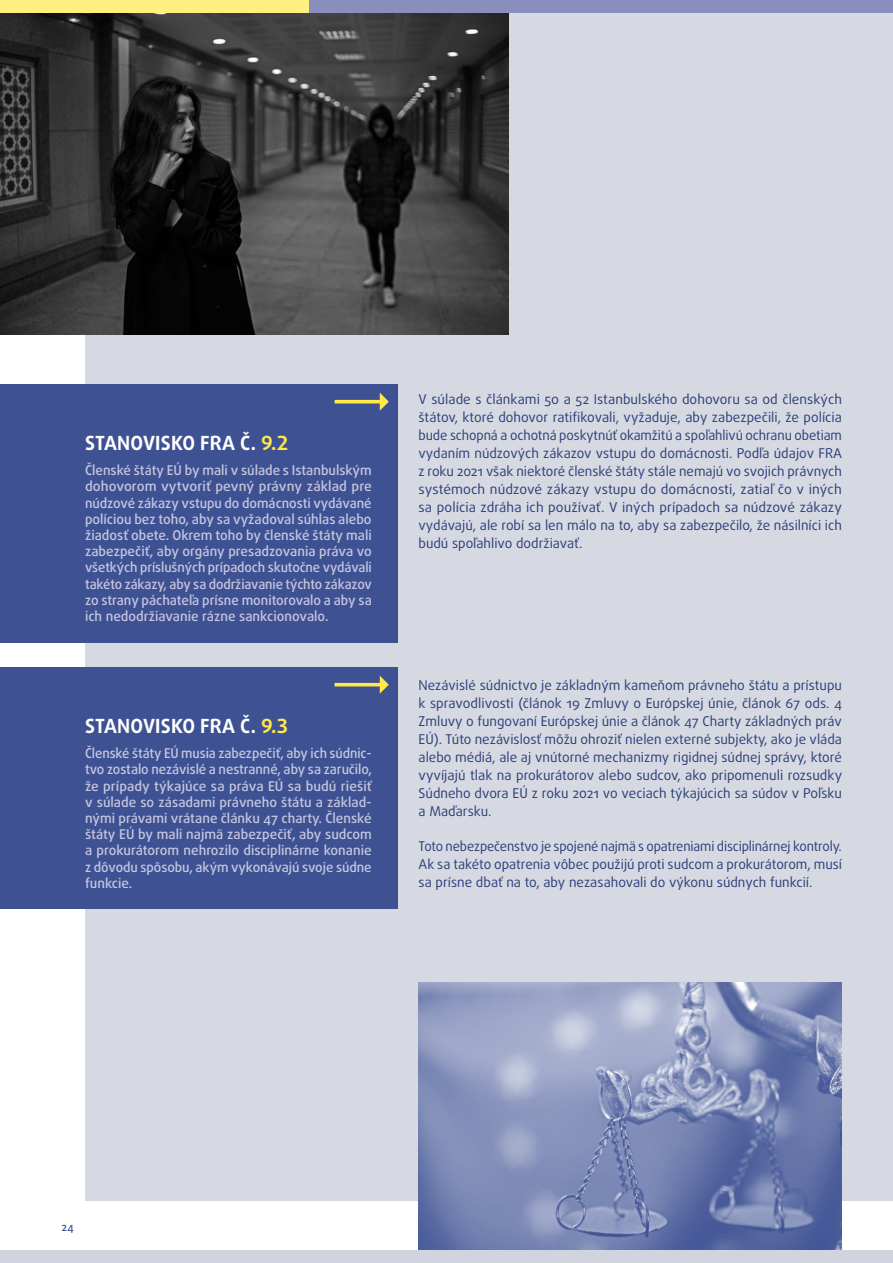
<style>
.page{position:relative;width:893px;height:1263px;background:#fff}
.page>*{position:absolute;margin:0;border:0;box-sizing:border-box;transform-origin:0 0}
.FRAOP_title{font:700 19.5px "Daxline Pro";letter-spacing:.01em;color:#fff}
.body{font:13.5px/18px "Daxline Pro";color:#2a3f79;text-align:justify}
.FRAOP_body{font:500 13.5px/16.2px "Daxline Pro";letter-spacing:-.005em;color:#c6c6df;text-align:justify}
.t1{font:500 11.25px "Daxline Pro";color:#3e5293}
.s1{color:#ffe847}
</style>
<div class="page">
<div style="left:85px;top:0;width:808px;height:1201px;background:#d7d9e2"></div>
<div style="left:0;top:384px;width:397px;height:258px;background:#3e5293"></div>
<svg style="left:335px;top:393px;width:54px;height:18px"></svg>
<div style="left:0;top:667px;width:397px;height:242px;background:#3e5293"></div>
<svg style="left:335px;top:676px;width:54px;height:18px"></svg>
<img style="left:0;top:13px;width:508px;height:322px">
<img style="left:419px;top:983px;width:423px;height:267px">
<div style="left:0;top:1250px;width:893px;height:13px;background:#d1d3de"></div>
<div style="left:307px;top:0;width:586px;height:13px;background:#8a8ebc"></div>
<div style="left:0;top:0;width:308px;height:13px;background:#ffee81"></div>
<p class="FRAOP_title" style="left:85px;top:430px;width:205px">STANOVISKO FRA Č. <span class="s1">9.2</span></p>
<p class="FRAOP_body" style="left:85px;top:462px;width:288px">Členské štáty EÚ by mali v súlade s Istanbulským dohovorom vytvoriť pevný právny základ pre núdzové zákazy vstupu do domácnosti vydávané políciou bez toho, aby sa vyžadoval súhlas alebo žiadosť obete. Okrem toho by členské štáty mali zabezpečiť, aby orgány presadzovania práva vo všetkých príslušných prípadoch skutočne vydávali takéto zákazy, aby sa dodržiavanie týchto zákazov zo strany páchateľa prísne monitorovalo a aby sa ich nedodržiavanie rázne sankcionovalo.</p>
<p class="FRAOP_title" style="left:85px;top:713px;width:204px">STANOVISKO FRA Č. <span class="s1">9.3</span></p>
<p class="FRAOP_body" style="left:85px;top:745px;width:288px">Členské štáty EÚ musia zabezpečiť, aby ich súdnic&shy;tvo zostalo nezávislé a nestranné, aby sa zaručilo, že prípady týkajúce sa práva EÚ sa budú riešiť v súlade so zásadami právneho štátu a základ&shy;nými právami vrátane článku 47 charty. Členské štáty EÚ by mali najmä zabezpečiť, aby sudcom a prokurátorom nehrozilo disciplinárne konanie z dôvodu spôsobu, akým vykonávajú svoje súdne funkcie.</p>
<p class="body" style="left:419px;top:390px;width:425px">V súlade s článkami 50 a 52 Istanbulského dohovoru sa od členských štátov, ktoré dohovor ratifikovali, vyžaduje, aby zabezpečili, že polícia bude schopná a ochotná poskytnúť okamžitú a spoľahlivú ochranu obetiam vydaním núdzových zákazov vstupu do domácnosti. Podľa údajov FRA z roku 2021 však niektoré členské štáty stále nemajú vo svojich právnych systémoch núdzové zákazy vstupu do domácnosti, zatiaľ čo v iných sa polícia zdráha ich používať. V iných prípadoch sa núdzové zákazy vydávajú, ale robí sa len málo na to, aby sa zabezpečilo, že násilníci ich budú spoľahlivo dodržiavať.</p>
<p class="body" style="left:419px;top:676px;width:425px">Nezávislé súdnictvo je základným kameňom právneho štátu a prístupu k spravodlivosti (článok 19 Zmluvy o Európskej únie, článok 67 ods. 4<br>Zmluvy o fungovaní Európskej únie a článok 47 Charty základných práv EÚ). Túto nezávislosť môžu ohroziť nielen externé subjekty, ako je vláda alebo médiá, ale aj vnútorné mechanizmy rigidnej súdnej správy, ktoré vyvíjajú tlak na prokurátorov alebo sudcov, ako pripomenuli rozsudky Súdneho dvora EÚ z roku 2021 vo veciach týkajúcich sa súdov v Poľsku a Maďarsku.</p>
<p class="body" style="left:419px;top:837px;width:425px">Toto nebezpečenstvo je spojené najmä s opatreniami disciplinárnej kontroly.<br>Ak sa takéto opatrenia vôbec použijú proti sudcom a prokurátorom, musí sa prísne dbať na to, aby nezasahovali do výkonu súdnych funkcií.</p>
<p class="t1" style="left:62px;top:1219px;width:14px">24</p>
</div>
